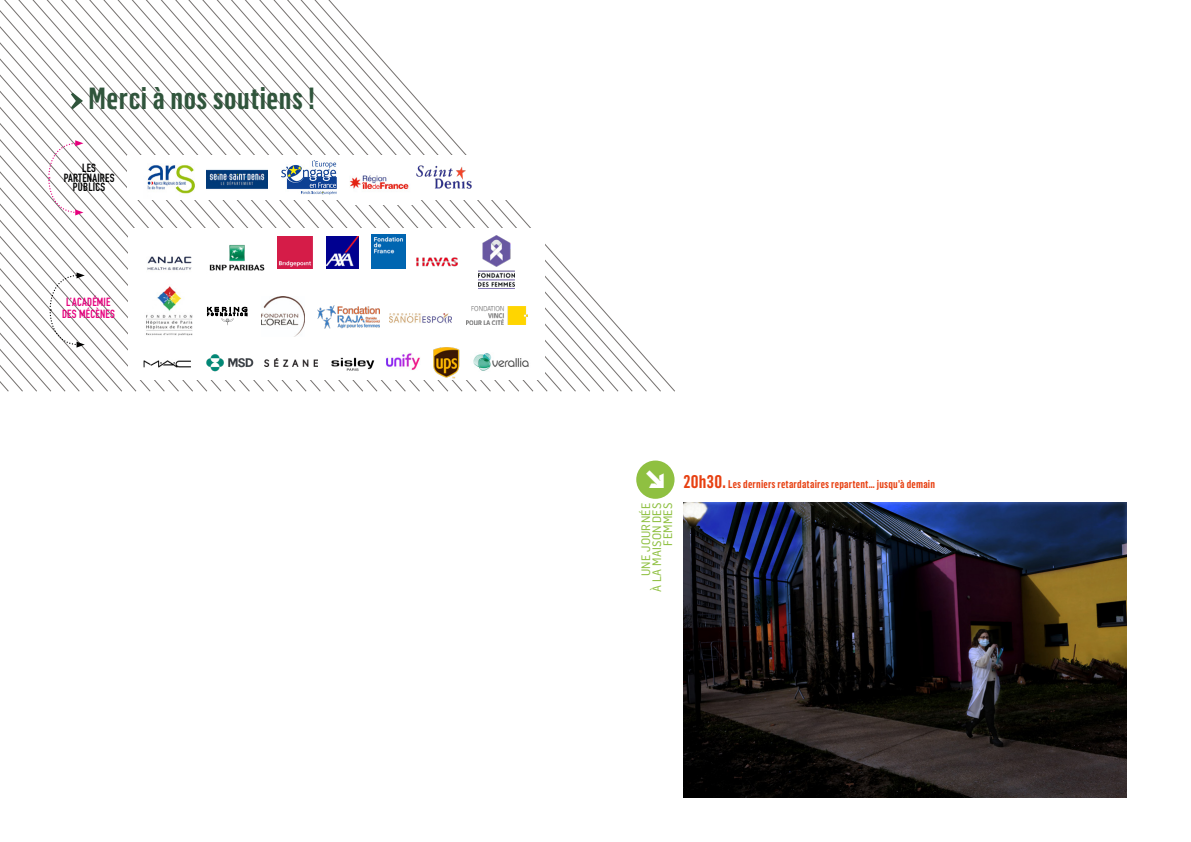
<style>
.page{position:relative;width:1191px;height:842px;background:#fff}
.page>*{position:absolute;margin:0;border:0;box-sizing:border-box;transform-origin:0 0}
.t1{font:600 30px "Flama Condensed";letter-spacing:.02em;color:#30553c}
.t2{font:30px "Fleches Left Right";color:#fff}
.t3{font:12px/11px "Flama Semicondensed Basic";letter-spacing:.02em;color:#8fc041;text-align:right}
.t4{font:11.7px/9.7px "DIN Engschrift";letter-spacing:.02em;color:#000;text-align:center}
.t5{font:11.7px/11.7px "DIN Engschrift";letter-spacing:.02em;color:#e6007d;text-align:center}
.t6{font:600 11px "Flama Condensed";letter-spacing:.02em;color:#e74011}
.s1{font-size:18px}
</style>
<div class="page">
<svg style="left:104px;top:0;width:16px;height:392px"></svg>
<svg style="left:120px;top:0;width:17px;height:392px"></svg>
<svg style="left:248px;top:0;width:19px;height:392px"></svg>
<svg style="left:283px;top:0;width:392px;height:392px"></svg>
<div style="left:128px;top:155px;width:385px;height:45px;background:#fff"></div>
<div style="left:128px;top:228px;width:416px;height:152px;background:#fff"></div>
<div style="left:636px;top:460px;width:38px;height:39px;background:#8fc041;border-radius:50%"></div>
<img style="left:683px;top:503px;width:443px;height:294px">
<img style="left:147px;top:165px;width:48px;height:29px">
<img style="left:207px;top:169px;width:61px;height:20px">
<img style="left:281px;top:160px;width:56px;height:35px">
<img style="left:346px;top:175px;width:66px;height:29px">
<img style="left:416px;top:165px;width:56px;height:23px">
<img style="left:386px;top:353px;width:34px;height:17px">
<img style="left:147px;top:256px;width:45px;height:14px">
<img style="left:209px;top:245px;width:56px;height:26px">
<img style="left:278px;top:236px;width:34px;height:32px">
<img style="left:327px;top:237px;width:31px;height:31px">
<img style="left:371px;top:235px;width:34px;height:34px">
<img style="left:478px;top:235px;width:37px;height:54px">
<img style="left:146px;top:286px;width:47px;height:50px">
<img style="left:262px;top:296px;width:42px;height:41px">
<svg style="left:207px;top:307px;width:40px;height:18px"></svg>
<img style="left:318px;top:305px;width:61px;height:23px">
<img style="left:390px;top:313px;width:61px;height:11px">
<img style="left:466px;top:307px;width:61px;height:18px">
<img style="left:416px;top:257px;width:42px;height:10px">
<img style="left:143px;top:360px;width:48px;height:8px">
<img style="left:207px;top:354px;width:46px;height:18px">
<img style="left:265px;top:358px;width:52px;height:9px">
<img style="left:331px;top:357px;width:44px;height:14px">
<img style="left:433px;top:347px;width:27px;height:32px">
<img style="left:473px;top:353px;width:56px;height:18px">
<svg style="left:0;top:0;width:94px;height:392px"></svg>
<h1 class="t1" style="left:89px;top:80px;width:228px">Merci à nos soutiens !</h1>
<p class="t4" style="left:64px;top:163px;width:52px">LES<br>PARTENAIRES<br>PUBLICS</p>
<p class="t5" style="left:62px;top:297px;width:54px">L’ACADÉMIE<br>DES MÉCÈNES</p>
<h1 class="t2" style="left:645px;top:464px;width:22px">c</h1>
<p class="t3" style="left:640px;top:591px;width:90px;rotate:-90deg">UNE JOURNÉE<br>À LA MAISON DES<br>FEMMES</p>
<p class="t6" style="left:683px;top:477px;width:253px"><span class="s1">20h30.</span> Les derniers retardataires repartent… jusqu’à demain</p>
</div>
